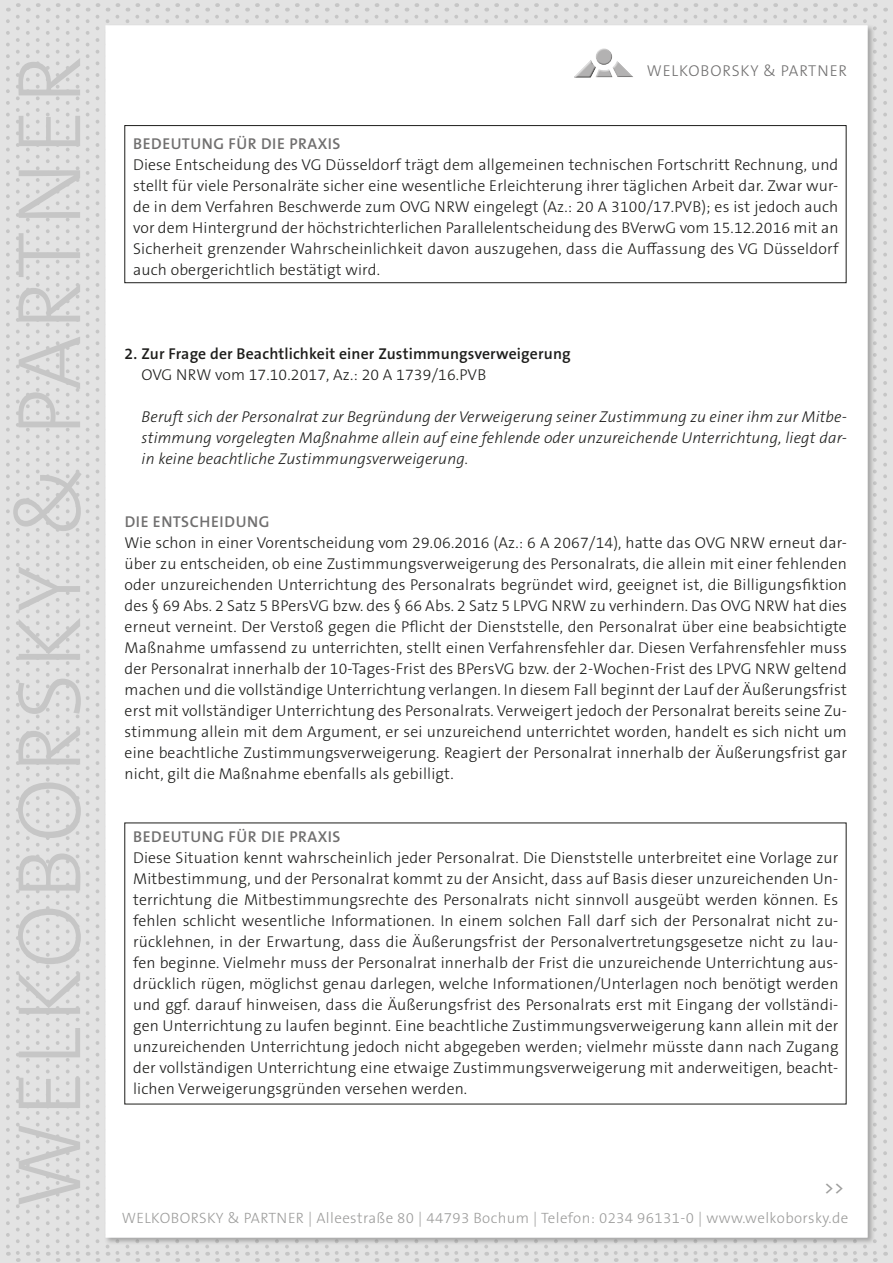
<style>
.page{position:relative;width:893px;height:1263px;background:#e3e3e3}
.page>*{position:absolute;margin:0;border:0;box-sizing:border-box;transform-origin:0 0}
.t1{font:300 91.05px "The Sans B W3";letter-spacing:.055em;color:#c6c6c6}
.t2{font:18px "The Sans B W5 Plain";color:#9d9d9c}
.BODY_MIT_EINZUG{font:300 15.75px/21px "The Sans B W3";letter-spacing:.01em;color:#1d1d1b;text-align:justify}
.Body{font:300 15.75px/21px "The Sans B W3";letter-spacing:.01em;color:#1d1d1b;text-align:justify}
.Body-2{font:italic 300 15.75px/21px "The Sans B W3";letter-spacing:.01em;color:#1d1d1b;text-align:justify}
.Body-3{font:600 15.75px "The Sans B W6";letter-spacing:.01em;color:#1d1d1b}
.Praxistipp_mit_Einzu{font:600 15.75px "The Sans B W6";letter-spacing:.035em;color:#706f6f}
.t3{font:300 15.75px "The Sans B W3";letter-spacing:.055em;color:#706f6f}
.Body-4{font:600 15.75px "The Sans B W6";letter-spacing:.035em;color:#706f6f}
.t4{font:300 15px "The Sans B W3";letter-spacing:.025em;color:#9d9d9c}
</style>
<div class="page">
<svg style="left:6px;top:21px;width:4px;height:1235px"></svg>
<svg style="left:16px;top:17px;width:4px;height:1245px"></svg>
<svg style="left:26px;top:21px;width:4px;height:1235px"></svg>
<svg style="left:36px;top:17px;width:4px;height:1245px"></svg>
<svg style="left:46px;top:21px;width:4px;height:1235px"></svg>
<svg style="left:56px;top:17px;width:4px;height:1245px"></svg>
<svg style="left:66px;top:21px;width:4px;height:1235px"></svg>
<svg style="left:76px;top:17px;width:3px;height:1245px"></svg>
<svg style="left:86px;top:21px;width:4px;height:1235px"></svg>
<svg style="left:96px;top:17px;width:3px;height:1245px"></svg>
<svg style="left:883px;top:21px;width:4px;height:1235px"></svg>
<svg style="left:873px;top:17px;width:4px;height:1245px"></svg>
<div style="left:104px;top:24px;width:771px;height:1221px;background:#1d1d1b;opacity:.3"></div>
<div style="left:106px;top:26px;width:761px;height:1211px;background:#fff"></div>
<div style="left:125px;top:125px;width:721px;height:158px;border:1px solid #1d1d1b"></div>
<svg style="left:574px;top:3px;width:64px;height:1259px"></svg>
<div style="left:572px;top:46px;width:63px;height:32px;background:#fff"></div>
<div style="left:573px;top:51px;width:62px;height:28px;background:#1d1d1b;opacity:.75"></div>
<h1 class="t1" style="left:-9px;top:1208px;width:1155px;rotate:-90deg">WELKOBORSKY &amp; PARTNER</h1>
<p class="t3" style="left:647px;top:60px;width:202px">WELKOBORSKY &amp; PARTNER</p>
<p class="t4" style="left:122px;top:1208px;width:728px">WELKOBORSKY &amp; PARTNER | Alleestraße 80 | 44793 Bochum | Telefon: 0234 96131-0 | www.welkoborsky.de</p>
<p class="Praxistipp_mit_Einzu" style="left:133px;top:133px;width:209px">BEDEUTUNG FÜR DIE PRAXIS</p>
<p class="BODY_MIT_EINZUG" style="left:133px;top:154px;width:707px">Diese Entscheidung des VG Düsseldorf trägt dem allgemeinen technischen Fortschritt Rechnung, und stellt für viele Personalräte sicher eine wesentliche Erleichterung ihrer täglichen Arbeit dar. Zwar wur&shy;de in dem Verfahren Beschwerde zum OVG NRW eingelegt (Az.: 20 A 3100/17.PVB); es ist jedoch auch vor dem Hintergrund der höchstrichterlichen Parallelentscheidung des BVerwG vom 15.12.2016 mit an Sicherheit grenzender Wahrscheinlichkeit davon auszugehen, dass die Auffassung des VG Düsseldorf auch obergerichtlich bestätigt wird.</p>
<p class="Body-3" style="left:125px;top:343px;width:448px">2. Zur Frage der Beachtlichkeit einer Zustimmungsverweigerung</p>
<p class="Body" style="left:142px;top:364px;width:346px">OVG NRW vom 17.10.2017, Az.: 20 A 1739/16.PVB</p>
<p class="Body-2" style="left:142px;top:406px;width:707px">Beruft sich der Personalrat zur Begründung der Verweigerung seiner Zustimmung zu einer ihm zur Mitbe&shy;stimmung vorgelegten Maßnahme allein auf eine fehlende oder unzureichende Unterrichtung, liegt dar&shy;in keine beachtliche Zustimmungsverweigerung.</p>
<p class="Body-4" style="left:125px;top:511px;width:146px">DIE ENTSCHEIDUNG</p>
<p class="Body" style="left:125px;top:532px;width:724px">Wie schon in einer Vorentscheidung vom 29.06.2016 (Az.: 6 A 2067/14), hatte das OVG NRW erneut dar&shy;über zu entscheiden, ob eine Zustimmungsverweigerung des Personalrats, die allein mit einer fehlenden oder unzureichenden Unterrichtung des Personalrats begründet wird, geeignet ist, die Billigungsfiktion des § 69 Abs. 2 Satz 5 BPersVG bzw. des § 66 Abs. 2 Satz 5 LPVG NRW zu verhindern. Das OVG NRW hat dies erneut verneint. Der Verstoß gegen die Pflicht der Dienststelle, den Personalrat über eine beabsichtigte Maßnahme umfassend zu unterrichten, stellt einen Verfahrensfehler dar. Diesen Verfahrensfehler muss der Personalrat innerhalb der 10-Tages-Frist des BPersVG bzw. der 2-Wochen-Frist des LPVG NRW geltend machen und die vollständige Unterrichtung verlangen. In diesem Fall beginnt der Lauf der Äußerungsfrist erst mit vollständiger Unterrichtung des Personalrats. Verweigert jedoch der Personalrat bereits seine Zu&shy;stimmung allein mit dem Argument, er sei unzureichend unterrichtet worden, handelt es sich nicht um eine beachtliche Zustimmungsverweigerung. Reagiert der Personalrat innerhalb der Äußerungsfrist gar nicht, gilt die Maßnahme ebenfalls als gebilligt.</p>
<p class="Praxistipp_mit_Einzu" style="left:133px;top:826px;width:209px">BEDEUTUNG FÜR DIE PRAXIS</p>
<p class="BODY_MIT_EINZUG" style="left:133px;top:847px;width:707px">Diese Situation kennt wahrscheinlich jeder Personalrat. Die Dienststelle unterbreitet eine Vorlage zur Mitbestimmung, und der Personalrat kommt zu der Ansicht, dass auf Basis dieser unzureichenden Un&shy;terrichtung die Mitbestimmungsrechte des Personalrats nicht sinnvoll ausgeübt werden können. Es fehlen schlicht wesentliche Informationen. In einem solchen Fall darf sich der Personalrat nicht zu&shy;rücklehnen, in der Erwartung, dass die Äußerungsfrist der Personalvertretungsgesetze nicht zu lau&shy;fen beginne. Vielmehr muss der Personalrat innerhalb der Frist die unzureichende Unterrichtung aus&shy;drücklich rügen, möglichst genau darlegen, welche Informationen/Unterlagen noch benötigt werden und ggf. darauf hinweisen, dass die Äußerungsfrist des Personalrats erst mit Eingang der vollständi&shy;gen Unterrichtung zu laufen beginnt. Eine beachtliche Zustimmungsverweigerung kann allein mit der unzureichenden Unterrichtung jedoch nicht abgegeben werden; vielmehr müsste dann nach Zugang der vollständigen Unterrichtung eine etwaige Zustimmungsverweigerung mit anderweitigen, beacht&shy;lichen Verweigerungsgründen versehen werden.</p>
<p class="t2" style="left:824px;top:1177px;width:21px">&gt;&gt;</p>
</div>
